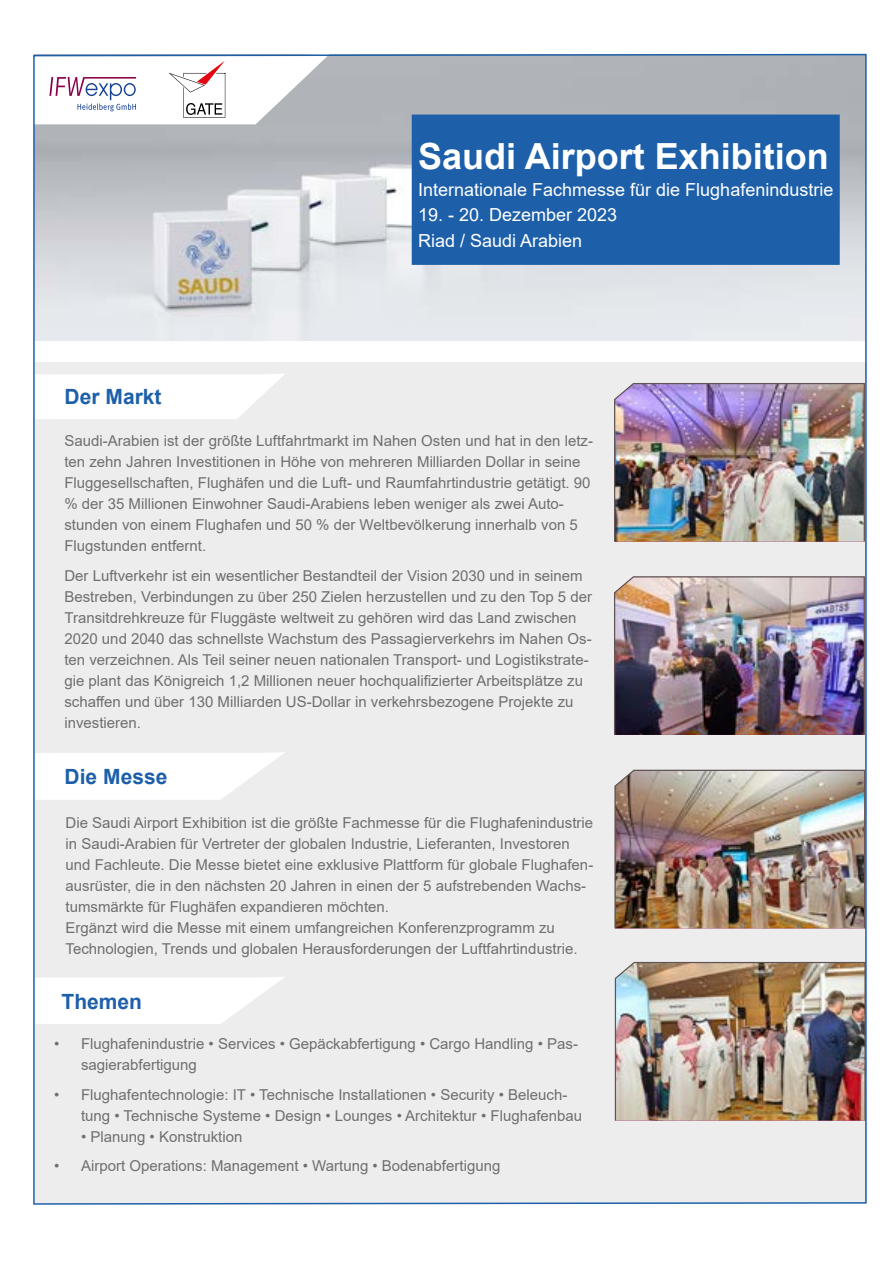
<style>
.page{position:relative;width:893px;height:1263px;background:#fff}
.page>*{position:absolute;margin:0;border:0;box-sizing:border-box;transform-origin:0 0}
.t1{font:700 36px "Arial";color:#fff}
.t2{font:700 21px "Arial";color:#1d5fa9}
.t3{font:18px/25.5px "Arial";color:#fff}
.t4{font:15px/21px "Arial";color:#706f6f}
</style>
<div class="page">
<img style="left:33px;top:53px;width:834px;height:1152px">
<h2 class="t2" style="left:65px;top:382px;width:98px">Der Markt</h2>
<h1 class="t1" style="left:418px;top:131px;width:412px">Saudi Airport Exhibition</h1>
<p class="t3" style="left:418px;top:177px;width:417px">Internationale Fachmesse für die Flughafenindustrie</p>
<p class="t3" style="left:418px;top:202px;width:201px">19. - 20. Dezember 2023<br>Riad / Saudi Arabien</p>
<p class="t4" style="left:64px;top:430px;width:530px">Saudi-Arabien ist der größte Luftfahrtmarkt im Nahen Osten und hat in den letz&shy;ten zehn Jahren Investitionen in Höhe von mehreren Milliarden Dollar in seine Fluggesellschaften, Flughäfen und die Luft- und Raumfahrtindustrie getätigt. 90 % der 35 Millionen Einwohner Saudi-Arabiens leben weniger als zwei Auto&shy;stunden von einem Flughafen und 50 % der Weltbevölkerung innerhalb von 5<br>Flugstunden entfernt.</p>
<p class="t4" style="left:64px;top:565px;width:529px">Der Luftverkehr ist ein wesentlicher Bestandteil der Vision 2030 und in seinem Bestreben, Verbindungen zu über 250 Zielen herzustellen und zu den Top 5 der Transitdrehkreuze für Fluggäste weltweit zu gehören wird das Land zwischen 2020 und 2040 das schnellste Wachstum des Passagierverkehrs im Nahen Os&shy;ten verzeichnen. Als Teil seiner neuen nationalen Transport- und Logistikstrate&shy;gie plant das Königreich 1,2 Millionen neuer hochqualifizierter Arbeitsplätze zu schaffen und über 130 Milliarden US-Dollar in verkehrsbezogene Projekte zu investieren.</p>
<h2 class="t2" style="left:65px;top:761px;width:104px">Die Messe</h2>
<p class="t4" style="left:66px;top:812px;width:529px">Die Saudi Airport Exhibition ist die größte Fachmesse für die Flughafenindustrie in Saudi-Arabien für Vertreter der globalen Industrie, Lieferanten, Investoren und Fachleute. Die Messe bietet eine exklusive Plattform für globale Flughafen&shy;ausrüster, die in den nächsten 20 Jahren in einen der 5 aufstrebenden Wachs&shy;tumsmärkte für Flughäfen expandieren möchten.<br>Ergänzt wird die Messe mit einem umfangreichen Konferenzprogramm zu Technologien, Trends und globalen Herausforderungen der Luftfahrtindustrie.</p>
<h2 class="t2" style="left:62px;top:986px;width:82px">Themen</h2>
<p class="t4" style="left:81px;top:1033px;width:499px;text-indent:-27px">• Flughafenindustrie • Services • Gepäckabfertigung • Cargo Handling • Pas&shy;sagierabfertigung</p>
<p class="t4" style="left:81px;top:1084px;width:503px;text-indent:-27px">• Flughafentechnologie: IT • Technische Installationen • Security • Beleuch&shy;tung • Technische Systeme • Design • Lounges • Architektur • Flughafenbau</p>
<p class="t4" style="left:81px;top:1126px;width:163px">• Planung • Konstruktion</p>
<p class="t4" style="left:54px;top:1155px;width:448px">• Airport Operations: Management • Wartung • Bodenabfertigung</p>
</div>
